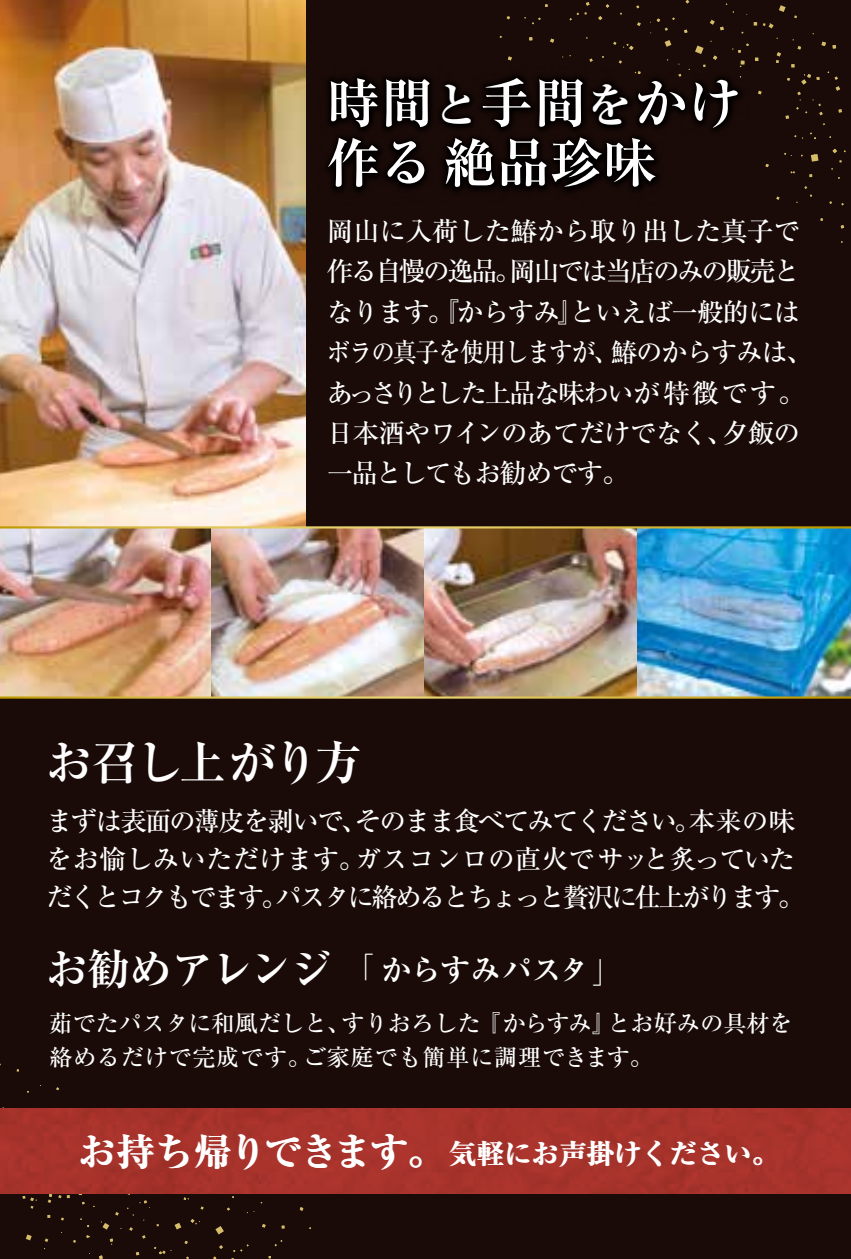
<style>
.page{position:relative;width:851px;height:1259px;background:#fff}
.page>*{position:absolute;margin:0;border:0;box-sizing:border-box;transform-origin:0 0}
.t1{font:700 53.1px/59.4px "Ryumin Pro";color:#fff}
.t2{font:700 46.8px "Ryumin Pro";letter-spacing:-.06em;color:#fff}
.t3{font:700 42.6px "Ryumin Pro";letter-spacing:-.03em;color:#fff}
.t4{font:700 27.6px "Ryumin Pro";letter-spacing:-.005em;color:#fff}
.t5{font:500 26.7px/40.5px "Ryumin Pro";letter-spacing:-.05em;color:#fff}
.t6{font:500 26.7px/38.4px "Ryumin Pro";letter-spacing:-.075em;color:#fff}
.t7{font:500 23.4px/33.9px "Ryumin Pro";letter-spacing:-.01em;color:#fff}
.s1{font-size:46.8px}
.s2{font-size:29.7px}
.s3{font-family:"Tsuku Min Pro B";font-weight:400;font-size:29.7px}
.s4{font-size:38.4px}
</style>
<div class="page">
<div style="left:0;top:0;width:850px;height:1259px;background:#1a0b08"></div>
<img style="left:0;top:0;width:305px;height:526px">
<svg style="left:832px;top:149px;width:4px;height:4px"></svg>
<svg style="left:810px;top:154px;width:8px;height:8px"></svg>
<svg style="left:838px;top:109px;width:4px;height:4px"></svg>
<svg style="left:785px;top:115px;width:4px;height:4px"></svg>
<svg style="left:506px;top:16px;width:4px;height:4px"></svg>
<svg style="left:713px;top:56px;width:4px;height:4px"></svg>
<svg style="left:796px;top:92px;width:26px;height:23px"></svg>
<svg style="left:835px;top:86px;width:4px;height:5px"></svg>
<svg style="left:827px;top:71px;width:10px;height:9px"></svg>
<svg style="left:801px;top:74px;width:9px;height:11px"></svg>
<svg style="left:832px;top:45px;width:4px;height:4px"></svg>
<svg style="left:821px;top:42px;width:4px;height:4px"></svg>
<svg style="left:776px;top:52px;width:4px;height:11px"></svg>
<svg style="left:779px;top:5px;width:6px;height:7px"></svg>
<svg style="left:695px;top:46px;width:8px;height:8px"></svg>
<svg style="left:791px;top:64px;width:3px;height:4px"></svg>
<svg style="left:739px;top:61px;width:5px;height:6px"></svg>
<svg style="left:709px;top:20px;width:5px;height:5px"></svg>
<svg style="left:753px;top:22px;width:20px;height:6px"></svg>
<svg style="left:664px;top:40px;width:7px;height:7px"></svg>
<svg style="left:650px;top:18px;width:24px;height:15px"></svg>
<svg style="left:623px;top:44px;width:10px;height:6px"></svg>
<svg style="left:598px;top:16px;width:4px;height:4px"></svg>
<svg style="left:586px;top:2px;width:3px;height:4px"></svg>
<svg style="left:569px;top:12px;width:17px;height:8px"></svg>
<svg style="left:550px;top:39px;width:4px;height:4px"></svg>
<svg style="left:23px;top:1195px;width:14px;height:13px"></svg>
<svg style="left:26px;top:1234px;width:6px;height:6px"></svg>
<svg style="left:44px;top:1193px;width:159px;height:66px"></svg>
<svg style="left:219px;top:1245px;width:4px;height:4px"></svg>
<svg style="left:215px;top:1226px;width:9px;height:8px"></svg>
<svg style="left:233px;top:1244px;width:16px;height:7px"></svg>
<img style="left:0;top:528px;width:850px;height:168px">
<img style="left:326px;top:73px;width:416px;height:119px">
<div style="left:0;top:1108px;width:850px;height:85px;background:#a7332c"></div>
<hr style="left:0;top:696px;width:850px;height:2px;background:#fff">
<hr style="left:0;top:526px;width:850px;height:2px;background:#fff">
<h1 class="t1" style="left:327px;top:70px;width:416px">時間<span class="s1">と</span>手間<span class="s1">を</span>かけ作る絶品珍味</h1>
<p class="t5" style="left:327px;top:209px;width:487px">岡山に入荷した鰆から取り出した真子で作る自慢の逸品。岡山では当店のみの販売となります。『からすみ』といえば一般的にはボラの真子を使用しますが、鰆のからすみは、あっさりとした上品な味わいが特徴です。日本酒やワインのあてだけでなく、夕飯の一品としてもお勧めです。</p>
<h2 class="t2" style="left:46px;top:725px;width:317px">お召し上がり方</h2>
<p class="t6" style="left:46px;top:799px;width:760px">まずは表面の薄皮を剥いで、そのまま食べてみてください。本来の味をお愉しみいただけます。ガスコンロの直火でサッと炙っていただくとコクもでます。パスタに絡めるとちょっと贅沢に仕上がります。</p>
<h3 class="t3" style="left:46px;top:935px;width:576px">お勧めアレンジ<sup>「</sup><span class="s2">からすみパスタ</span><span class="s3">」</span></h3>
<p class="t7" style="left:49px;top:1005px;width:745px">茹でたパスタに和風だしと、すりおろした『からすみ』とお好みの具材を絡めるだけで完成です。ご家庭でも簡単に調理できます。</p>
<p class="t4" style="left:78px;top:1132px;width:703px"><span class="s4">お持ち帰りできます。</span> 気軽にお声掛けください。</p>
</div>
